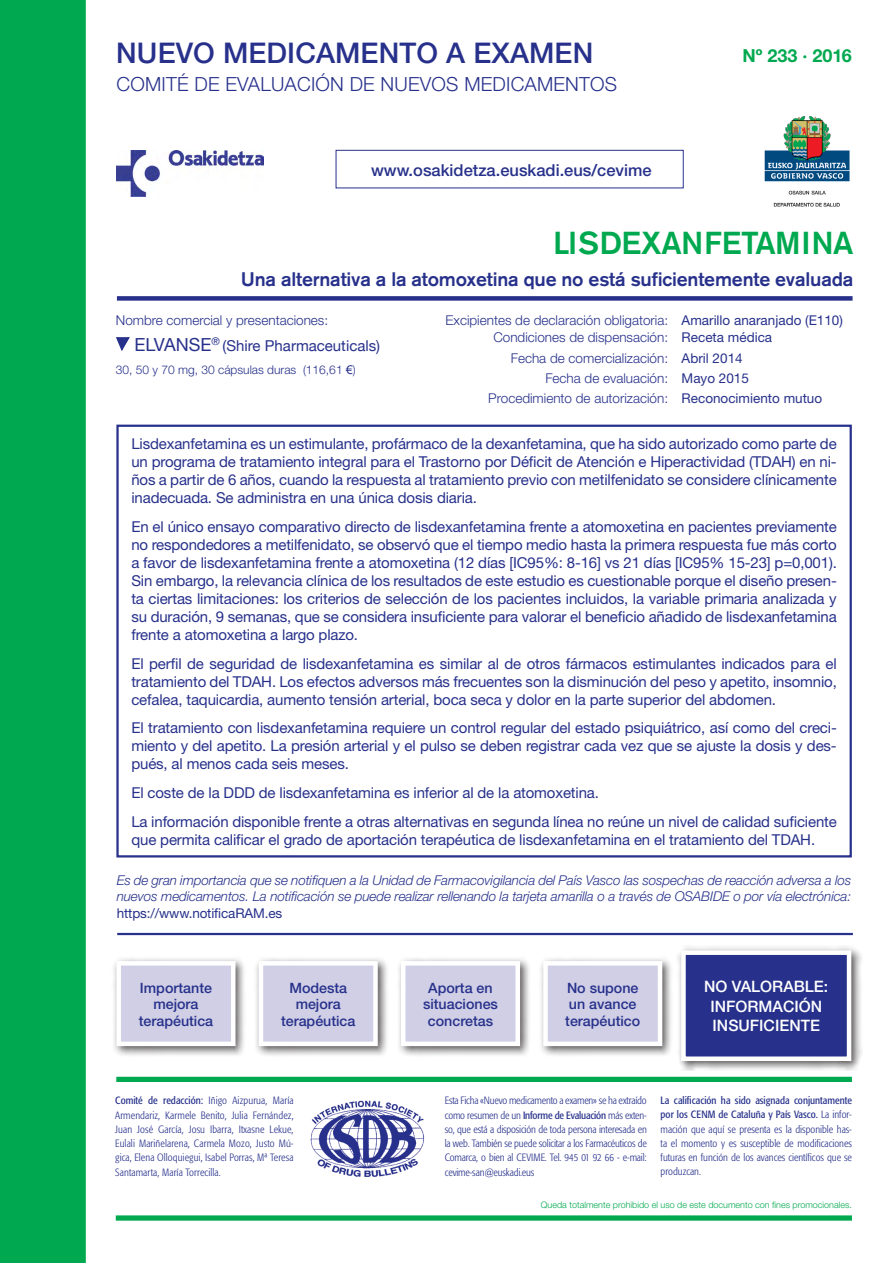
<style>
.page{position:relative;width:893px;height:1263px;background:#fff}
.page>*{position:absolute;margin:0;border:0;box-sizing:border-box;transform-origin:0 0}
.t1{font:500 31.5px "Akzidenz Grotesk BE";color:#00a94f}
.t2{font:500 28.5px "Helvetica Neue";letter-spacing:.005em;color:#27318b}
.t3{font:500 19.5px "Akzidenz Grotesk BE";letter-spacing:-.01em;color:#27318b}
.t4{font:300 19.5px "Helvetica Neue";letter-spacing:.01em;color:#27318b}
.t5{font:700 18px "Helvetica Neue";color:#00a94f}
.t6{font:500 16.5px "Helvetica Neue";color:#27318b}
.t7{font:500 15.75px "Helvetica Neue";color:#fff}
.t8{font:15px/18px "Helvetica Neue";letter-spacing:-.01em;color:#27318b;text-align:justify}
.t9{font:15px "Helvetica Neue";color:#27318b}
.t10{font:500 14.25px/16.5px "Helvetica Neue";color:#27318b;text-align:center}
.t11{font:300 13.5px/17.1px "Helvetica Neue";color:#27318b}
.t12{font:italic 300 13.5px/16.5px "Helvetica Neue";letter-spacing:-.01em;color:#27318b}
.t13{font:13.5px "Helvetica Neue";letter-spacing:-.01em;color:#27318b}
.t14{font:300 12px "Helvetica Neue";color:#27318b}
.t15{font:300 condensed 10.5px/14.2px "Formata";color:#27318b;text-align:justify}
.t16{font:300 9px "Helvetica Neue";color:#00a94f}
.s1{font-size:18px}
.s2{font-family:"Arial";font-weight:400}
.s3{font-weight:400}
</style>
<div class="page">
<div style="left:0;top:0;width:86px;height:1263px;background:#00a94f"></div>
<img style="left:117px;top:151px;width:147px;height:45px">
<img style="left:764px;top:117px;width:86px;height:90px">
<div style="left:117px;top:296px;width:736px;height:5px;background:#27318b"></div>
<div style="left:116px;top:1215px;width:736px;height:6px;background:#00a94f"></div>
<div style="left:116px;top:1077px;width:736px;height:5px;background:#00a94f"></div>
<div style="left:336px;top:150px;width:348px;height:38px;background:#fff;border:1px solid #27318b"></div>
<img style="left:310px;top:1100px;width:114px;height:77px">
<hr style="left:117px;top:933px;width:736px;height:2px;background:#27318b">
<div style="left:111px;top:956px;width:136px;height:101px;background:#231f20;opacity:.75"></div>
<div style="left:119px;top:963px;width:114px;height:81px;background:#d0cfe6"></div>
<div style="left:116px;top:961px;width:120px;height:85px;border:4px solid #fff"></div>
<div style="left:253px;top:956px;width:136px;height:101px;background:#231f20;opacity:.75"></div>
<div style="left:261px;top:963px;width:115px;height:81px;background:#d0cfe6"></div>
<div style="left:259px;top:961px;width:119px;height:85px;border:4px solid #fff"></div>
<div style="left:396px;top:956px;width:135px;height:101px;background:#231f20;opacity:.75"></div>
<div style="left:403px;top:963px;width:115px;height:81px;background:#d0cfe6"></div>
<div style="left:401px;top:961px;width:119px;height:85px;border:4px solid #fff"></div>
<div style="left:538px;top:956px;width:135px;height:101px;background:#231f20;opacity:.75"></div>
<div style="left:545px;top:963px;width:115px;height:81px;background:#d0cfe6"></div>
<div style="left:543px;top:961px;width:119px;height:85px;border:4px solid #fff"></div>
<div style="left:116px;top:425px;width:736px;height:432px;border:2px solid #27318b"></div>
<svg style="left:116px;top:337px;width:14px;height:14px"></svg>
<div style="left:676px;top:945px;width:187px;height:127px;background:#231f20;opacity:.75"></div>
<div style="left:683px;top:953px;width:166px;height:106px;background:#27318b"></div>
<div style="left:681px;top:950px;width:170px;height:111px;border:4px solid #fff"></div>
<h2 class="t2" style="left:116px;top:35px;width:478px">NUEVO MEDICAMENTO A EXAMEN</h2>
<h3 class="t4" style="left:117px;top:72px;width:502px">COMITÉ DE EVALUACIÓN DE NUEVOS MEDICAMENTOS</h3>
<p class="t6" style="left:371px;top:160px;width:282px">www.osakidetza.euskadi.eus/cevime</p>
<p class="t5" style="left:742px;top:44px;width:111px">Nº 233 · 2016</p>
<h1 class="t1" style="left:553px;top:223px;width:302px">LISDEXANFETAMINA</h1>
<h3 class="t3" style="left:241px;top:267px;width:614px">Una alternativa a la atomoxetina que no está suficientemente evaluada</h3>
<p class="t11" style="left:116px;top:312px;width:214px">Nombre comercial y presentaciones:</p>
<p class="t9" style="left:134px;top:337px;width:247px"><span class="s1">Elvanse</span><sup>®</sup> (Shire Pharmaceuticals)</p>
<p class="t14" style="left:116px;top:363px;width:241px">30, 50 y 70 mg, 30 cápsulas duras (116,61 <span class="s2">€</span>)</p>
<p class="t11" style="left:493px;top:312px;width:351px;text-indent:-48px">Excipientes de declaración obligatoria: <span class="s3">Amarillo anaranjado (E110)<br></span>Condiciones de dispensación: <span class="s3">Receta médica</span></p>
<p class="t11" style="left:511px;top:349px;width:233px">Fecha de comercialización: <span class="s3">Abril 2014</span></p>
<p class="t11" style="left:545px;top:369px;width:205px">Fecha de evaluación: <span class="s3">Mayo 2015</span></p>
<p class="t11" style="left:488px;top:389px;width:335px">Procedimiento de autorización: <span class="s3">Reconocimiento mutuo</span></p>
<p class="t8" style="left:131px;top:435px;width:707px">Lisdexanfetamina es un estimulante, profármaco de la dexanfetamina, que ha sido autorizado como parte de un programa de tratamiento integral para el Trastorno por Déficit de Atención e Hiperactividad (TDAH) en ni&shy;ños a partir de 6 años, cuando la respuesta al tratamiento previo con metilfenidato se considere clínicamente inadecuada. Se administra en una única dosis diaria.</p>
<p class="t8" style="left:131px;top:517px;width:707px">En el único ensayo comparativo directo de lisdexanfetamina frente a atomoxetina en pacientes previamente no respondedores a metilfenidato, se observó que el tiempo medio hasta la primera respuesta fue más corto a favor de lisdexanfetamina frente a atomoxetina (12 días [IC95%: 8-16] vs 21 días [IC95% 15-23] p=0,001).<br>Sin embargo, la relevancia clínica de los resultados de este estudio es cuestionable porque el diseño presen&shy;ta ciertas limitaciones: los criterios de selección de los pacientes incluidos, la variable primaria analizada y su duración, 9 semanas, que se considera insuficiente para valorar el beneficio añadido de lisdexanfetamina frente a atomoxetina a largo plazo.</p>
<p class="t8" style="left:131px;top:654px;width:707px">El perfil de seguridad de lisdexanfetamina es similar al de otros fármacos estimulantes indicados para el tratamiento del TDAH. Los efectos adversos más frecuentes son la disminución del peso y apetito, insomnio, cefalea, taquicardia, aumento tensión arterial, boca seca y dolor en la parte superior del abdomen.</p>
<p class="t8" style="left:131px;top:719px;width:707px">El tratamiento con lisdexanfetamina requiere un control regular del estado psiquiátrico, así como del creci&shy;miento y del apetito. La presión arterial y el pulso se deben registrar cada vez que se ajuste la dosis y des&shy;pués, al menos cada seis meses.</p>
<p class="t8" style="left:131px;top:778px;width:707px;line-height:28.7px">El coste de la DDD de lisdexanfetamina es inferior al de la atomoxetina.<br>La información disponible frente a otras alternativas en segunda línea no reúne un nivel de calidad suficiente</p>
<p class="t8" style="left:131px;top:830px;width:685px">que permita calificar el grado de aportación terapéutica de lisdexanfetamina en el tratamiento del TDAH.</p>
<p class="t12" style="left:117px;top:871px;width:736px">Es de gran importancia que se notifiquen a la Unidad de Farmacovigilancia del País Vasco las sospechas de reacción adversa a los nuevos medicamentos. La notificación se puede realizar rellenando la tarjeta amarilla o a través de OSABIDE o por vía electrónica:</p>
<p class="t13" style="left:117px;top:905px;width:167px">https://www.notificaRAM.es</p>
<p class="t10" style="left:139px;top:979px;width:76px">Importante mejora terapéutica</p>
<p class="t10" style="left:281px;top:979px;width:76px">Modesta mejora terapéutica</p>
<p class="t10" style="left:423px;top:979px;width:76px">Aporta en situaciones concretas</p>
<p class="t10" style="left:565px;top:979px;width:76px;text-align:left">No supone un avance terapéutico</p>
<p class="t7" style="left:704px;top:977px;width:39px">No valorable</p>
<p class="t7" style="left:824px;top:977px;width:6px">:</p>
<p class="t7" style="left:710px;top:997px;width:11px">informaci</p>
<p class="t7" style="left:799px;top:997px;width:23px">ón</p>
<p class="t7" style="left:713px;top:1016px;width:10px">insuficiente</p>
<p class="t15" style="left:115px;top:1093px;width:180px"><span class="s3">Comité de redacción:</span> Iñigo Aizpurua, María Armendariz, Karmele Benito, Julia Fernández, Juan José García, Josu Ibarra, Itxasne Lekue, Eulali Mariñelarena, Carmela Mozo, Justo Mú&shy;gica, Elena Olloquiegui, Isabel Porras, Mª Teresa Santamarta, María Torrecilla.</p>
<p class="t15" style="left:445px;top:1093px;width:204px">Esta Ficha «Nuevo medicamento a examen» se ha extraído como resumen de un <span class="s3">Informe de Evaluación</span> más exten&shy;so, que está a disposición de toda persona interesada en la web. También se puede solicitar a los Farmacéuticos de Comarca, o bien al CEVIME. Tel. 945 01 92 66 - e-mail: cevime-san@euskadi.eus</p>
<p class="t15" style="left:661px;top:1093px;width:193px"><span class="s3">La calificación ha sido asignada conjuntamente por los CENM de Cataluña y País Vasco.</span> La infor&shy;mación que aquí se presenta es la disponible has&shy;ta el momento y es susceptible de modificaciones futuras en función de los avances científicos que se produzcan.</p>
<p class="t16" style="left:541px;top:1199px;width:313px">Queda totalmente prohibido el uso de este documento con fines promocionales.</p>
</div>
